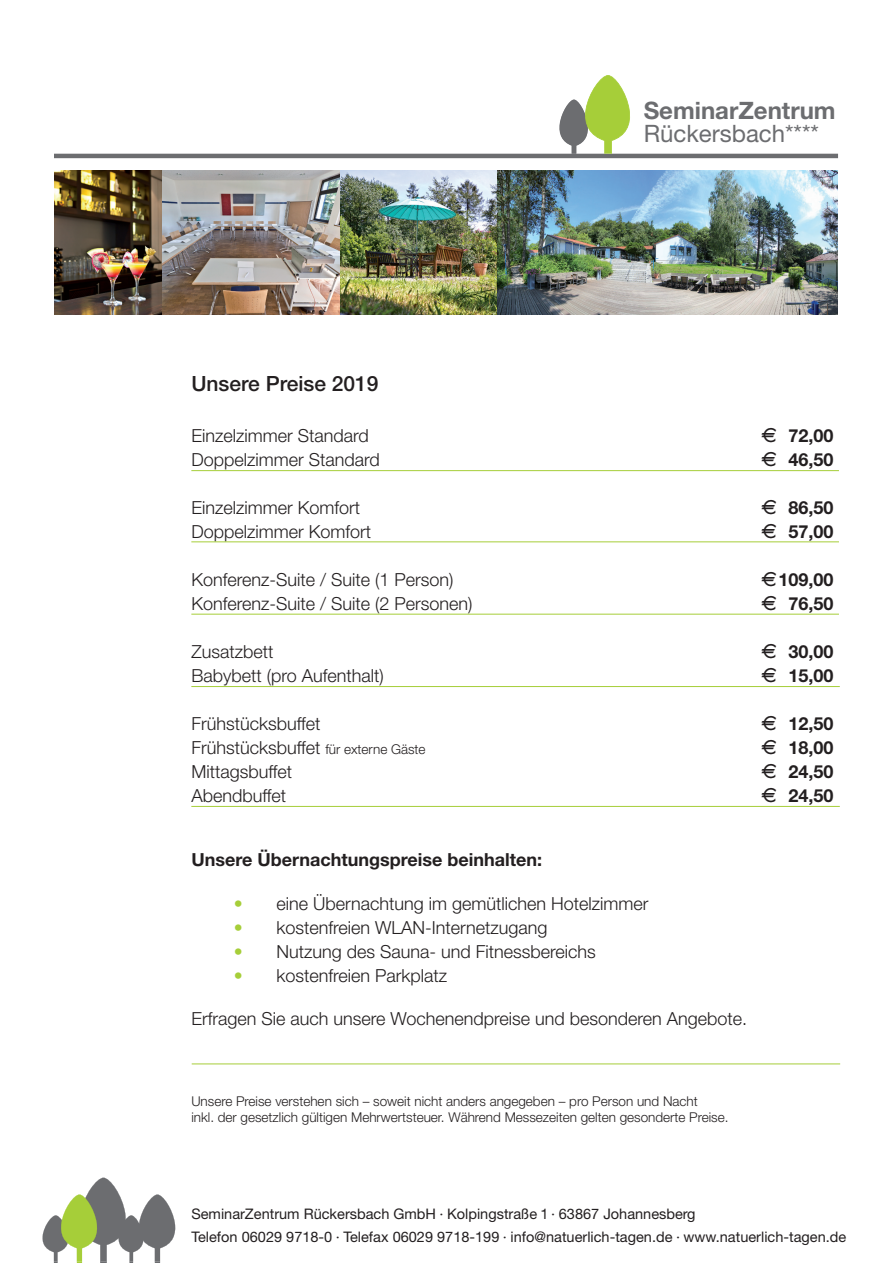
<style>
.page{position:relative;width:893px;height:1263px;background:#fff}
.page>*{position:absolute;margin:0;border:0;box-sizing:border-box;transform-origin:0 0}
.t1{font:24px "Helvetica Neue";color:#6c6d70}
.t2{font:700 24px "Helvetica Neue";color:#6c6d70}
.t3{font:500 21px "Helvetica Neue";color:#231f20}
.t4{font:300 18px "Helvetica Neue";color:#231f20}
.t5{font:700 18px "Helvetica Neue";color:#231f20}
.t6{font:14.55px/22.5px "Helvetica Neue";color:#231f20}
.t7{font:300 13.5px/16.2px "Helvetica Neue";color:#231f20}
.s1{font-size:13.5px}
.s2{color:#a6ce39}
</style>
<div class="page">
<img style="left:54px;top:170px;width:784px;height:145px">
<hr style="left:191px;top:614px;width:648px;height:1px;background:#a6ce39">
<hr style="left:191px;top:541px;width:648px;height:1px;background:#a6ce39">
<hr style="left:191px;top:470px;width:648px;height:1px;background:#a6ce39">
<hr style="left:191px;top:686px;width:649px;height:1px;background:#a6ce39">
<hr style="left:191px;top:806px;width:649px;height:1px;background:#a6ce39">
<hr style="left:192px;top:1063px;width:648px;height:1px;background:#a6ce39">
<hr style="left:54px;top:154px;width:784px;height:4px;background:#6c6d70">
<svg style="left:559px;top:75px;width:71px;height:79px"></svg>
<svg style="left:43px;top:1178px;width:133px;height:85px"></svg>
<h1 class="t2" style="left:644px;top:96px;width:193px">SeminarZentrum</h1>
<h1 class="t1" style="left:644px;top:119px;width:177px">Rückersbach****</h1>
<p class="t3" style="left:191px;top:371px;width:189px">Unsere Preise 2019</p>
<p class="t4" style="left:191px;top:424px;width:179px">Einzelzimmer Standard</p>
<p class="t5" style="left:761px;top:424px;width:73px">✓ 72,00</p>
<p class="t4" style="left:191px;top:448px;width:190px">Doppelzimmer Standard</p>
<p class="t5" style="left:761px;top:448px;width:73px">✓ 46,50</p>
<p class="t4" style="left:191px;top:496px;width:170px">Einzelzimmer Komfort</p>
<p class="t5" style="left:761px;top:496px;width:73px">✓ 86,50</p>
<p class="t4" style="left:191px;top:520px;width:181px">Doppelzimmer Komfort</p>
<p class="t5" style="left:761px;top:520px;width:73px">✓ 57,00</p>
<p class="t4" style="left:191px;top:568px;width:264px">Konferenz-Suite / Suite (1 Person)</p>
<p class="t5" style="left:761px;top:568px;width:73px">✓109,00</p>
<p class="t4" style="left:191px;top:592px;width:283px">Konferenz-Suite / Suite (2 Personen)</p>
<p class="t5" style="left:761px;top:592px;width:73px">✓ 76,50</p>
<p class="t4" style="left:191px;top:640px;width:83px">Zusatzbett</p>
<p class="t5" style="left:761px;top:640px;width:73px">✓ 30,00</p>
<p class="t4" style="left:191px;top:664px;width:194px">Babybett (pro Aufenthalt)</p>
<p class="t5" style="left:761px;top:664px;width:73px">✓ 15,00</p>
<p class="t4" style="left:191px;top:712px;width:130px">Frühstücksbuffet</p>
<p class="t5" style="left:761px;top:712px;width:73px">✓ 12,50</p>
<p class="t4" style="left:191px;top:736px;width:236px">Frühstücksbuffet <span class="s1">für externe Gäste</span></p>
<p class="t5" style="left:761px;top:736px;width:73px">✓ 18,00</p>
<p class="t4" style="left:191px;top:760px;width:102px">Mittagsbuffet</p>
<p class="t5" style="left:761px;top:760px;width:73px">✓ 24,50</p>
<p class="t4" style="left:191px;top:784px;width:96px">Abendbuffet</p>
<p class="t5" style="left:761px;top:784px;width:73px">✓ 24,50</p>
<p class="t5" style="left:191px;top:849px;width:352px">Unsere Übernachtungspreise beinhalten:</p>
<p class="t4" style="left:234px;top:892px;width:416px"><span class="s2">•</span> eine Übernachtung im gemütlichen Hotelzimmer</p>
<p class="t4" style="left:234px;top:916px;width:315px"><span class="s2">•</span> kostenfreien WLAN-Internetzugang</p>
<p class="t4" style="left:234px;top:940px;width:363px"><span class="s2">•</span> Nutzung des Sauna- und Fitnessbereichs</p>
<p class="t4" style="left:234px;top:964px;width:215px"><span class="s2">•</span> kostenfreien Parkplatz</p>
<p class="t4" style="left:191px;top:1007px;width:557px">Erfragen Sie auch unsere Wochenendpreise und besonderen Angebote.</p>
<p class="t7" style="left:191px;top:1093px;width:539px">Unsere Preise verstehen sich – soweit nicht anders angegeben – pro Person und Nacht<br>inkl. der gesetzlich gültigen Mehrwertsteuer. Während Messezeiten gelten gesonderte Preise.</p>
<p class="t6" style="left:191px;top:1202px;width:656px">SeminarZentrum Rückersbach GmbH · Kolpingstraße 1 · 63867 Johannesberg<br>Telefon 06029 9718-0 · Telefax 06029 9718-199 · info@natuerlich-tagen.de · www.natuerlich-tagen.de</p>
</div>
